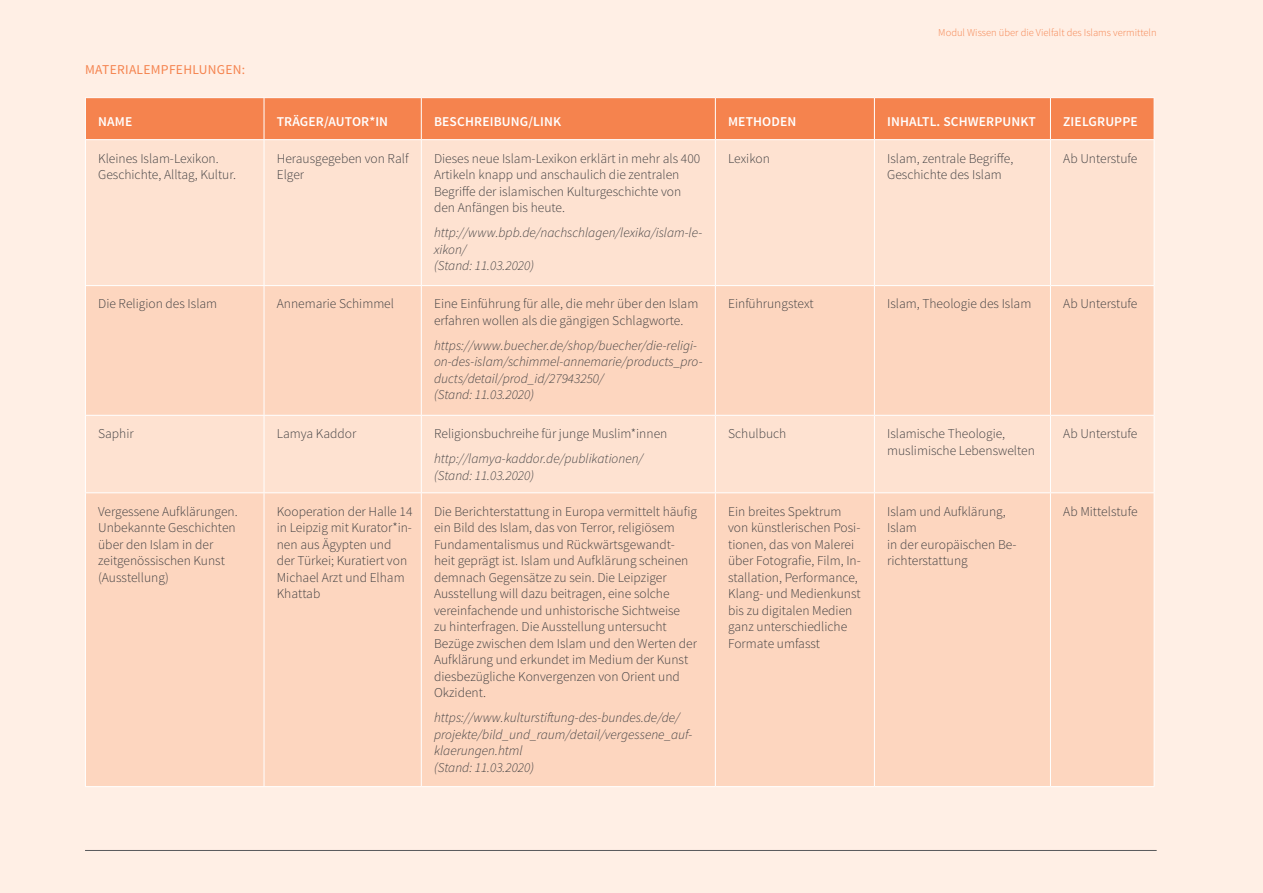
<style>
.page{position:relative;width:1263px;height:893px;background:#ffefe5}
.page>*{position:absolute;margin:0;border:0;box-sizing:border-box;transform-origin:0 0}
.t1{font:300 13.5px/16.5px "Source Sans Pro";color:#414042}
.t2{font:italic 300 13.5px/16.5px "Source Sans Pro";color:#414042}
.t3{font:600 13.5px "Source Sans Pro";letter-spacing:.01em;color:#fff}
.t4{font:13.5px "Source Sans Pro";letter-spacing:.02em;color:#f5834e}
.t5{font:300 10.5px "Source Sans Pro";color:#f5834e}
</style>
<div class="page">
<hr style="left:85px;top:850px;width:1072px;height:1px;background:#58595b">
<div style="left:86px;top:98px;width:1068px;height:41px;background:#f5834e"></div>
<div style="left:86px;top:140px;width:1067px;height:145px;background:#fee2d1"></div>
<svg style="left:86px;top:286px;width:1068px;height:500px;background:#fdd7c1"></svg>
<hr style="left:85px;top:97px;width:179px;height:1px;background:#fff">
<hr style="left:85px;top:98px;width:1px;height:41px;background:#fff">
<hr style="left:264px;top:97px;width:157px;height:1px;background:#fff">
<hr style="left:264px;top:98px;width:1px;height:41px;background:#fff">
<hr style="left:421px;top:97px;width:294px;height:1px;background:#fff">
<hr style="left:421px;top:98px;width:1px;height:41px;background:#fff">
<hr style="left:715px;top:97px;width:159px;height:1px;background:#fff">
<hr style="left:715px;top:98px;width:1px;height:41px;background:#fff">
<hr style="left:874px;top:97px;width:176px;height:1px;background:#fff">
<hr style="left:874px;top:98px;width:1px;height:41px;background:#fff">
<hr style="left:1050px;top:97px;width:104px;height:1px;background:#fff">
<hr style="left:1050px;top:98px;width:1px;height:41px;background:#fff">
<hr style="left:1154px;top:98px;width:1px;height:41px;background:#fff">
<hr style="left:85px;top:139px;width:179px;height:1px;background:#fff">
<hr style="left:85px;top:140px;width:1px;height:145px;background:#fff">
<hr style="left:264px;top:139px;width:157px;height:1px;background:#fff">
<hr style="left:264px;top:140px;width:1px;height:145px;background:#fff">
<hr style="left:421px;top:139px;width:294px;height:1px;background:#fff">
<hr style="left:421px;top:140px;width:1px;height:145px;background:#fff">
<hr style="left:715px;top:139px;width:159px;height:1px;background:#fff">
<hr style="left:715px;top:140px;width:1px;height:145px;background:#fff">
<hr style="left:874px;top:139px;width:176px;height:1px;background:#fff">
<hr style="left:874px;top:140px;width:1px;height:145px;background:#fff">
<hr style="left:1050px;top:139px;width:104px;height:1px;background:#fff">
<hr style="left:1050px;top:140px;width:1px;height:145px;background:#fff">
<hr style="left:1154px;top:140px;width:1px;height:145px;background:#fff">
<hr style="left:85px;top:285px;width:179px;height:1px;background:#fff">
<hr style="left:85px;top:286px;width:1px;height:129px;background:#fff">
<hr style="left:264px;top:285px;width:157px;height:1px;background:#fff">
<hr style="left:264px;top:286px;width:1px;height:129px;background:#fff">
<hr style="left:421px;top:285px;width:294px;height:1px;background:#fff">
<hr style="left:421px;top:286px;width:1px;height:129px;background:#fff">
<hr style="left:715px;top:285px;width:159px;height:1px;background:#fff">
<hr style="left:715px;top:286px;width:1px;height:129px;background:#fff">
<hr style="left:874px;top:285px;width:176px;height:1px;background:#fff">
<hr style="left:874px;top:286px;width:1px;height:129px;background:#fff">
<hr style="left:1050px;top:285px;width:104px;height:1px;background:#fff">
<hr style="left:1050px;top:286px;width:1px;height:129px;background:#fff">
<hr style="left:1154px;top:286px;width:1px;height:129px;background:#fff">
<hr style="left:85px;top:415px;width:179px;height:1px;background:#fff">
<hr style="left:85px;top:416px;width:1px;height:76px;background:#fff">
<hr style="left:264px;top:415px;width:157px;height:1px;background:#fff">
<hr style="left:264px;top:416px;width:1px;height:76px;background:#fff">
<hr style="left:421px;top:415px;width:294px;height:1px;background:#fff">
<hr style="left:421px;top:416px;width:1px;height:76px;background:#fff">
<hr style="left:715px;top:415px;width:159px;height:1px;background:#fff">
<hr style="left:715px;top:416px;width:1px;height:76px;background:#fff">
<hr style="left:874px;top:415px;width:176px;height:1px;background:#fff">
<hr style="left:874px;top:416px;width:1px;height:76px;background:#fff">
<hr style="left:1050px;top:415px;width:104px;height:1px;background:#fff">
<hr style="left:1050px;top:416px;width:1px;height:76px;background:#fff">
<hr style="left:1154px;top:416px;width:1px;height:76px;background:#fff">
<hr style="left:85px;top:492px;width:179px;height:1px;background:#fff">
<hr style="left:85px;top:493px;width:1px;height:293px;background:#fff">
<hr style="left:264px;top:492px;width:157px;height:1px;background:#fff">
<hr style="left:264px;top:493px;width:1px;height:293px;background:#fff">
<hr style="left:421px;top:492px;width:294px;height:1px;background:#fff">
<hr style="left:421px;top:493px;width:1px;height:293px;background:#fff">
<hr style="left:715px;top:492px;width:159px;height:1px;background:#fff">
<hr style="left:715px;top:493px;width:1px;height:293px;background:#fff">
<hr style="left:874px;top:492px;width:176px;height:1px;background:#fff">
<hr style="left:874px;top:493px;width:1px;height:293px;background:#fff">
<hr style="left:1050px;top:492px;width:104px;height:1px;background:#fff">
<hr style="left:1050px;top:493px;width:1px;height:293px;background:#fff">
<hr style="left:1154px;top:493px;width:1px;height:293px;background:#fff">
<hr style="left:85px;top:786px;width:179px;height:1px;background:#fff">
<hr style="left:264px;top:786px;width:157px;height:1px;background:#fff">
<hr style="left:421px;top:786px;width:294px;height:1px;background:#fff">
<hr style="left:715px;top:786px;width:159px;height:1px;background:#fff">
<hr style="left:874px;top:786px;width:176px;height:1px;background:#fff">
<hr style="left:1050px;top:786px;width:104px;height:1px;background:#fff">
<p class="t4" style="left:85px;top:61px;width:33px">MATERIA</p>
<p class="t4" style="left:137px;top:61px;width:16px">LEMPFEH</p>
<p class="t4" style="left:192px;top:61px;width:54px">LUNGEN:</p>
<p class="t5" style="left:938px;top:26px;width:220px">Modul Wissen über die Vielfalt des Islams vermitteln</p>
<p class="t3" style="left:98px;top:113px;width:34px">NAME</p>
<p class="t3" style="left:277px;top:113px;width:113px">TRÄGER/AUTOR*I N</p>
<p class="t3" style="left:434px;top:113px;width:129px">BESCHREI BUNG/LI NK</p>
<p class="t3" style="left:728px;top:113px;width:70px">METHODEN</p>
<p class="t3" style="left:887px;top:113px;width:150px">INHALTL. SCHWERPUNKT</p>
<p class="t3" style="left:1063px;top:113px;width:76px">ZI ELGRUPPE</p>
<p class="t1" style="left:98px;top:150px;width:139px">Kleines Islam-Lexikon.<br>Geschichte, Alltag, Kultur.</p>
<p class="t1" style="left:277px;top:150px;width:133px">Herausgegeben von Ralf<br>Elger</p>
<p class="t1" style="left:434px;top:150px;width:268px">Dieses neue Islam-Lexikon erklärt in mehr als 400<br>Artikeln knapp und anschaulich die zentralen Begriffe der islamischen Kulturgeschichte von den Anfängen bis heute.</p>
<p class="t2" style="left:434px;top:224px;width:270px">http://www.bpb.de/nachschlagen/lexika/islam-le&shy;xikon/<br>(Stand: 11.03.2020)</p>
<p class="t1" style="left:728px;top:150px;width:43px">Lexikon</p>
<p class="t1" style="left:887px;top:150px;width:128px">Islam, zentrale Begriffe,<br>Geschichte des Islam</p>
<p class="t1" style="left:1063px;top:150px;width:76px">Ab Unterstufe</p>
<p class="t1" style="left:98px;top:296px;width:121px">Die Religion des Islam</p>
<p class="t1" style="left:277px;top:296px;width:119px">Annemarie Schimmel</p>
<p class="t1" style="left:434px;top:296px;width:266px">Eine Einführung für alle, die mehr über den Islam erfahren wollen als die gängigen Schlagworte.</p>
<p class="t2" style="left:434px;top:337px;width:270px">https://www.buecher.de/shop/buecher/die-religi&shy;on-des-islam/schimmel-annemarie/products_pro&shy;ducts/detail/prod_id/27943250/<br>(Stand: 11.03.2020)</p>
<p class="t1" style="left:98px;top:425px;width:37px">Saphir</p>
<p class="t1" style="left:277px;top:425px;width:81px">Lamya Kaddor</p>
<p class="t1" style="left:434px;top:425px;width:235px">Religionsbuchreihe für junge Muslim*innen</p>
<p class="t2" style="left:434px;top:450px;width:211px">http://lamya-kaddor.de/publikationen/ (Stand: 11.03.2020)</p>
<p class="t1" style="left:98px;top:503px;width:141px">Vergessene Aufklärungen.<br>Unbekannte Geschichten über den Islam in der zeitgenössischen Kunst (Ausstellung)</p>
<p class="t1" style="left:277px;top:503px;width:137px">Kooperation der Halle 14 in Leipzig mit Kurator*in&shy;nen aus Ägypten und der Türkei; Kuratiert von<br>Michael Arzt und Elham<br>Khattab</p>
<p class="t1" style="left:434px;top:503px;width:265px">Die Berichterstattung in Europa vermittelt häufig ein Bild des Islam, das von Terror, religiösem Fundamentalismus und Rückwärtsgewandt&shy;heit geprägt ist. Islam und Aufklärung scheinen demnach Gegensätze zu sein. Die Leipziger Ausstellung will dazu beitragen, eine solche vereinfachende und unhistorische Sichtweise<br>zu hinterfragen. Die Ausstellung untersucht Bezüge zwischen dem Islam und den Werten der Aufklärung und erkundet im Medium der Kunst diesbezügliche Konvergenzen von Orient und Okzident.</p>
<p class="t2" style="left:434px;top:709px;width:260px">https://www.kulturstiftung-des-bundes.de/de/ projekte/bild_und_raum/detail/vergessene_auf&shy;klaerungen.html<br>(Stand: 11.03.2020)</p>
<p class="t1" style="left:728px;top:296px;width:87px">Einführungstext</p>
<p class="t1" style="left:887px;top:296px;width:146px">Islam, Theologie des Islam</p>
<p class="t1" style="left:1063px;top:296px;width:76px">Ab Unterstufe</p>
<p class="t1" style="left:728px;top:425px;width:60px">Schulbuch</p>
<p class="t1" style="left:887px;top:425px;width:149px">Islamische Theologie, muslimische Lebenswelten</p>
<p class="t1" style="left:1063px;top:425px;width:76px">Ab Unterstufe</p>
<p class="t1" style="left:728px;top:503px;width:134px">Ein breites Spektrum von künstlerischen Posi&shy;tionen, das von Malerei über Fotografie, Film, In&shy;stallation, Performance,<br>Klang- und Medienkunst bis zu digitalen Medien ganz unterschiedliche<br>Formate umfasst</p>
<p class="t1" style="left:887px;top:503px;width:131px">Islam und Aufklärung,<br>Islam<br>in der europäischen Be&shy;richterstattung</p>
<p class="t1" style="left:1063px;top:503px;width:76px">Ab Mittelstufe</p>
</div>
